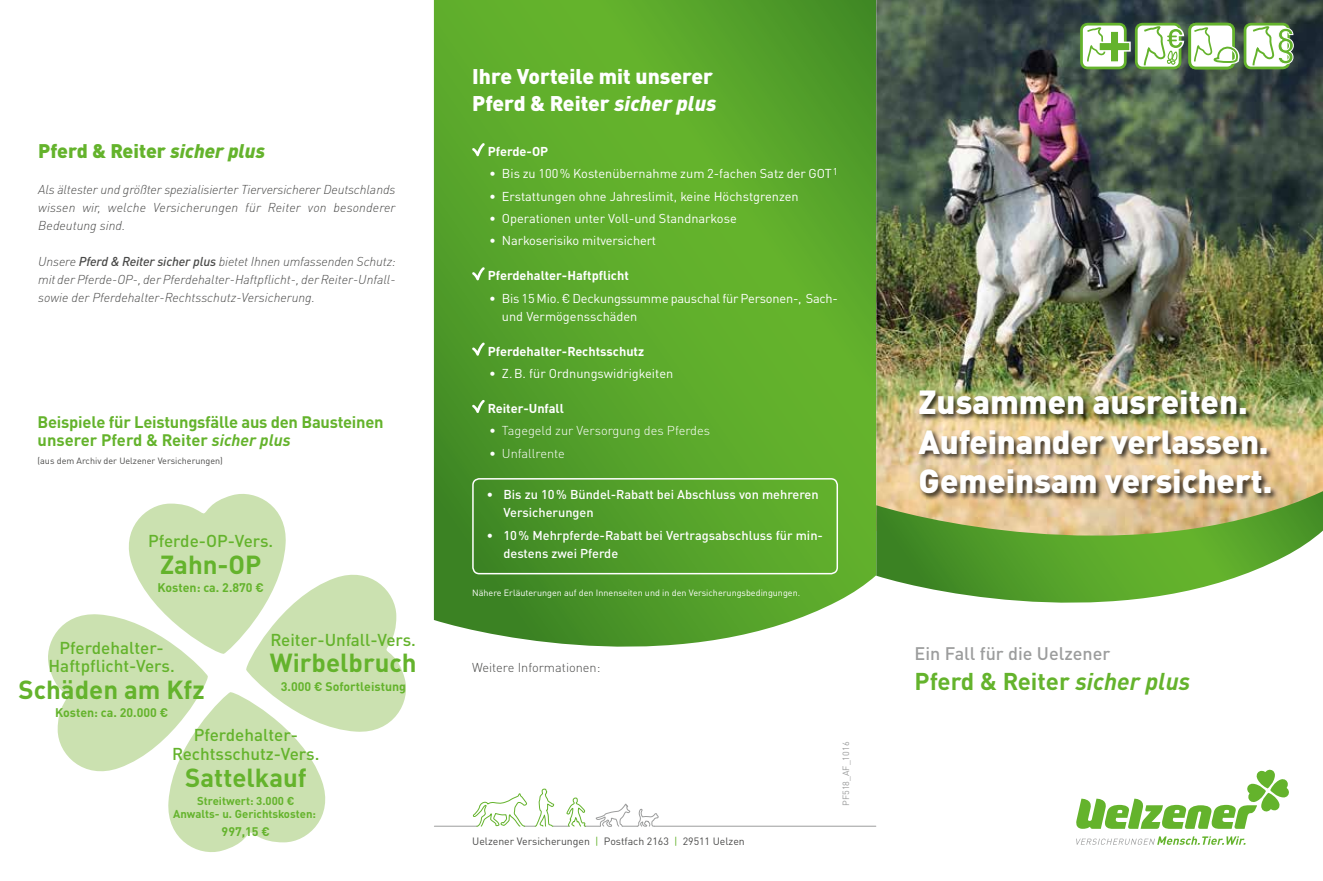
<style>
.page{position:relative;width:1323px;height:881px;background:#fff}
.page>*{position:absolute;margin:0;border:0;box-sizing:border-box;transform-origin:0 0}
.t1{font:900 33px/39.6px "DINOT";color:#fff}
.t2{font:700 25.8px "DINOT";color:#64b32c}
.t3{font:700 24px "DINOT";color:#64b32c}
.t4{font:900 21px/27px "DINOT";color:#fff}
.t5{font:900 19.5px "DINOT";color:#64b32c}
.t6{font:500 18px "DINOT";color:#9c9d9d}
.t7{font:500 16.95px/18.6px "DINOT";color:#64b32c;text-align:center}
.t8{font:700 16.5px/18px "DINOT";letter-spacing:-.015em;color:#64b32c}
.t9{font:italic 300 12.75px/18px "DINOT";color:#494948;text-align:justify}
.t10{font:12.75px/18px "DINOT";color:#fff}
.t11{font:500 12.75px/18px "DINOT";color:#fff}
.t12{font:700 12.75px "DINOT";color:#fff}
.t13{font:300 12.75px "DINOT";color:#fff}
.t14{font:300 12.75px "DINOT";color:#494948}
.t15{font:700 12.45px "DINOT";color:#64b32c}
.t16{font:700 11.4px/13.6px "DINOT";color:#64b32c;text-align:center}
.t17{font:10.5px "DINOT";color:#494948}
.t18{font:9px "DINOT";color:#fff}
.t19{font:9px "DINOT";color:#494948}
.t20{font:9px "DINOT";color:#9c9d9d}
.s1{font-style:italic}
.s2{font-weight:500}
.s3{font-weight:300}
.s4{color:#64b32c}
</style>
<div class="page">
<svg style="left:434px;top:0;width:442px;height:647px;background:#5ca72f"></svg>
<hr style="left:654px;top:825px;width:221px;height:1px;background:#9c9d9d">
<hr style="left:434px;top:825px;width:43px;height:1px;background:#9c9d9d">
<svg style="left:471px;top:788px;width:188px;height:39px"></svg>
<img style="left:876px;top:0;width:446px;height:491px">
<svg style="left:1076px;top:836px;width:169px;height:8px"></svg>
<svg style="left:1076px;top:769px;width:213px;height:59px"></svg>
<div style="left:917px;top:388px;width:360px;height:112px;background:#000;opacity:.75"></div>
<svg style="left:876px;top:491px;width:446px;height:112px;background:#91b364"></svg>
<svg style="left:472px;top:143px;width:13px;height:13px"></svg>
<svg style="left:472px;top:267px;width:13px;height:13px"></svg>
<svg style="left:472px;top:342px;width:13px;height:13px"></svg>
<svg style="left:472px;top:399px;width:13px;height:14px"></svg>
<div style="left:472px;top:478px;width:366px;height:96px;border:2px solid #fff;border-radius:6px"></div>
<div style="left:1081px;top:24px;width:44px;height:44px;background:#fff;border-radius:6px"></div>
<div style="left:1080px;top:23px;width:46px;height:46px;border:3px solid #64b32c;border-radius:6px"></div>
<svg style="left:1085px;top:25px;width:46px;height:39px"></svg>
<div style="left:1136px;top:24px;width:43px;height:44px;background:#fff;border-radius:6px"></div>
<div style="left:1134px;top:23px;width:47px;height:46px;border:3px solid #64b32c;border-radius:6px"></div>
<svg style="left:1141px;top:23px;width:44px;height:45px"></svg>
<div style="left:1188px;top:23px;width:46px;height:46px;border:3px solid #64b32c;border-radius:6px"></div>
<svg style="left:1192px;top:25px;width:48px;height:56px"></svg>
<div style="left:1244px;top:24px;width:44px;height:44px;background:#fff;border-radius:6px"></div>
<div style="left:1243px;top:23px;width:47px;height:46px;border:3px solid #64b32c;border-radius:6px"></div>
<svg style="left:1250px;top:23px;width:44px;height:45px"></svg>
<svg style="left:48px;top:494px;width:358px;height:358px"></svg>
<h3 class="t5" style="left:38px;top:138px;width:228px">Pferd &amp; Reiter <span class="s1">sicher plus</span></h3>
<p class="t9" style="left:38px;top:180px;width:359px">Als ältester und größter spezialisierter Tierversicherer Deutschlands wissen wir, welche Versicherungen für Reiter von besonderer Bedeutung sind.</p>
<p class="t9" style="left:38px;top:252px;width:359px">Unsere <span class="s2">Pferd &amp; Reiter sicher plus</span> bietet Ihnen umfassenden Schutz: mit der Pferde-OP-, der Pferdehalter-Haftpflicht-, der Reiter-Unfall&shy;sowie der Pferdehalter-Rechtsschutz-Versicherung.</p>
<p class="t8" style="left:38px;top:413px;width:348px">Beispiele für Leistungsfälle aus den Bausteinen unserer Pferd &amp; Reiter <span class="s1">sicher plus</span></p>
<p class="t19" style="left:38px;top:455px;width:187px">(aus dem Archiv der Uelzener Versicherungen)</p>
<h3 class="t7" style="left:148px;top:531px;width:127px">Pferde-OP-Vers.</h3>
<h2 class="t2" style="left:160px;top:547px;width:103px">Zahn-OP</h2>
<p class="t15" style="left:157px;top:579px;width:108px">Kosten: ca. 2.870 €</p>
<h3 class="t7" style="left:270px;top:629px;width:147px">Reiter-Unfall-Vers.</h3>
<h2 class="t2" style="left:270px;top:646px;width:148px">Wirbelbruch</h2>
<p class="t15" style="left:281px;top:677px;width:127px">3.000 € Sofortleistung</p>
<h3 class="t7" style="left:172px;top:725px;width:149px">Pferdehalter-<br>Rechtsschutz-Vers.</h3>
<h2 class="t2" style="left:185px;top:760px;width:123px">Sattelkauf</h2>
<p class="t16" style="left:173px;top:793px;width:144px">Streitwert: 3.000 €<br>Anwalts- u. Gerichtskosten:</p>
<p class="t15" style="left:222px;top:823px;width:50px">997,15 €</p>
<h3 class="t7" style="left:49px;top:637px;width:128px">Pferdehalter-<br>Haftpflicht-Vers.</h3>
<h2 class="t2" style="left:19px;top:672px;width:188px">Schäden am Kfz</h2>
<p class="t15" style="left:55px;top:704px;width:115px">Kosten: ca. 20.000 €</p>
<h3 class="t4" style="left:472px;top:62px;width:246px">Ihre Vorteile mit unserer<br>Pferd &amp; Reiter <span class="s1">sicher plus</span></h3>
<p class="t12" style="left:488px;top:143px;width:62px">Pferde-OP</p>
<p class="t10" style="left:489px;top:165px;width:350px"><span class="s3">•</span> Bis zu 100% Kostenübernahme zum 2-fachen Satz der GOT<sup>1</sup></p>
<p class="t10" style="left:489px;top:187px;width:311px"><span class="s3">•</span> Erstattungen ohne Jahreslimit, keine Höchstgrenzen</p>
<p class="t10" style="left:489px;top:209px;width:249px"><span class="s3">•</span> Operationen unter Voll-und Standnarkose</p>
<p class="t10" style="left:489px;top:231px;width:168px"><span class="s3">•</span> Narkoserisiko mitversichert</p>
<p class="t12" style="left:488px;top:267px;width:142px">Pferdehalter-Haftpflicht</p>
<p class="t10" style="left:502px;top:289px;width:337px;text-indent:-13px">• Bis 15 Mio. € Deckungssumme pauschal für Personen-, Sach&shy;und Vermögensschäden</p>
<p class="t12" style="left:488px;top:342px;width:158px">Pferdehalter-Rechtsschutz</p>
<p class="t10" style="left:489px;top:364px;width:185px">• Z.B. für Ordnungswidrigkeiten</p>
<p class="t12" style="left:488px;top:400px;width:78px">Reiter-Unfall</p>
<p class="t13" style="left:489px;top:422px;width:222px">• Tagegeld zur Versorgung des Pferdes</p>
<p class="t13" style="left:489px;top:445px;width:77px">• Unfallrente</p>
<p class="t11" style="left:503px;top:485px;width:317px;text-indent:-17px"><span class="s3">•</span> Bis zu 10% Bündel-Rabatt bei Abschluss von mehreren<br>Versicherungen</p>
<p class="t11" style="left:503px;top:525px;width:321px;text-indent:-17px"><span class="s3">•</span> 10% Mehrpferde-Rabatt bei Vertragsabschluss für min&shy;destens zwei Pferde</p>
<p class="t18" style="left:472px;top:587px;width:329px">Nähere Erläuterungen auf den Innenseiten und in den Versicherungsbedingungen.</p>
<p class="t14" style="left:472px;top:659px;width:130px">Weitere Informationen:</p>
<p class="t17" style="left:472px;top:834px;width:274px">Uelzener Versicherungen <span class="s4">|</span> Postfach 2163 <span class="s4">|</span> 29511 Uelzen</p>
<p class="t20" style="left:840px;top:805px;width:66px;rotate:-90deg">PF518_AF_1016</p>
<h1 class="t1" style="left:918px;top:381px;width:355px">Zusammen ausreiten.<br>Aufeinander verlassen.<br>Gemeinsam versichert.</h1>
<h3 class="t6" style="left:914px;top:642px;width:197px">Ein Fall für die Uelzener</h3>
<h3 class="t3" style="left:914px;top:665px;width:277px">Pferd &amp; Reiter <span class="s1">sicher plus</span></h3>
</div>
